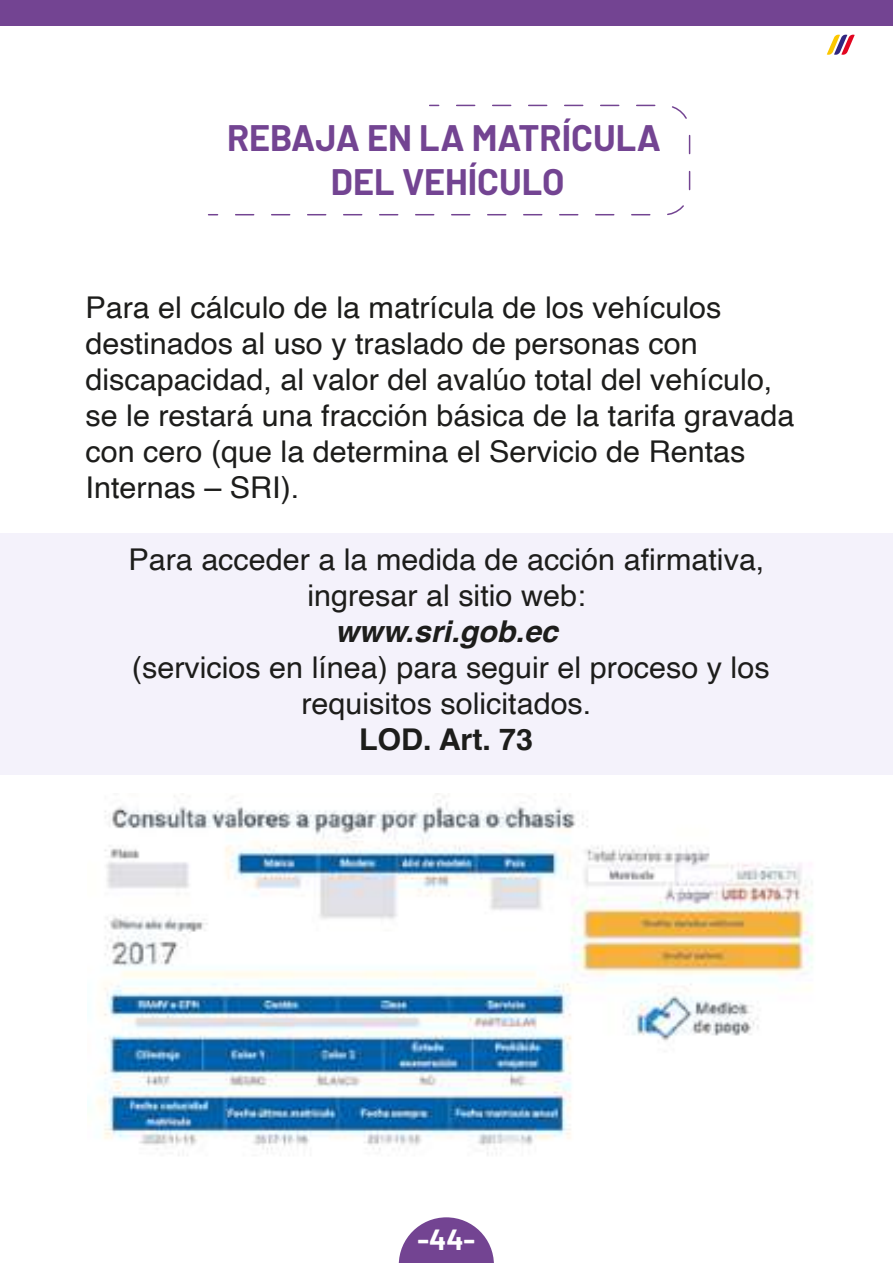
<style>
.page{position:relative;width:893px;height:1263px;background:#fff}
.page>*{position:absolute;margin:0;border:0;box-sizing:border-box;transform-origin:0 0}
.t1{font:700 36px/43.2px "Barlow";color:#734492;text-align:center}
.t2{font:30px/36px "Helvetica";color:#1d1d1b;text-align:center}
.t3{font:italic 700 30px "Helvetica";color:#1d1d1b}
.t4{font:700 30px "Helvetica";letter-spacing:-.005em;color:#1d1d1b}
.t5{font:700 28.5px "Barlow";color:#fff}
</style>
<div class="page">
<div style="left:0;top:533px;width:893px;height:242px;background:#f4f2fb"></div>
<img style="left:88px;top:793px;width:725px;height:363px">
<svg style="left:399px;top:1217px;width:95px;height:46px"></svg>
<svg style="left:827px;top:35px;width:28px;height:20px"></svg>
<svg style="left:235px;top:104px;width:456px;height:112px"></svg>
<div style="left:0;top:0;width:893px;height:26px;background:#734492"></div>
<p class="t1" style="left:227px;top:114px;width:435px">REBAJA EN LA MATRÍCULA<br>DEL VEHÍCULO</p>
<p class="t2" style="left:85px;top:291px;width:711px;text-align:left">Para el cálculo de la matrícula de los vehículos destinados al uso y traslado de personas con discapacidad, al valor del avalúo total del vehículo, se le restará una fracción básica de la tarifa gravada con cero (que la determina el Servicio de Rentas Internas – SRI).</p>
<p class="t2" style="left:128px;top:543px;width:637px">Para acceder a la medida de acción afirmativa, ingresar al sitio web:</p>
<p class="t3" style="left:335px;top:613px;width:224px">www.sri.gob.ec</p>
<p class="t2" style="left:132px;top:651px;width:639px">(servicios en línea) para seguir el proceso y los requisitos solicitados.</p>
<p class="t4" style="left:359px;top:721px;width:175px">LOD. Art. 73</p>
<p class="t5" style="left:417px;top:1219px;width:59px">-44-</p>
</div>
